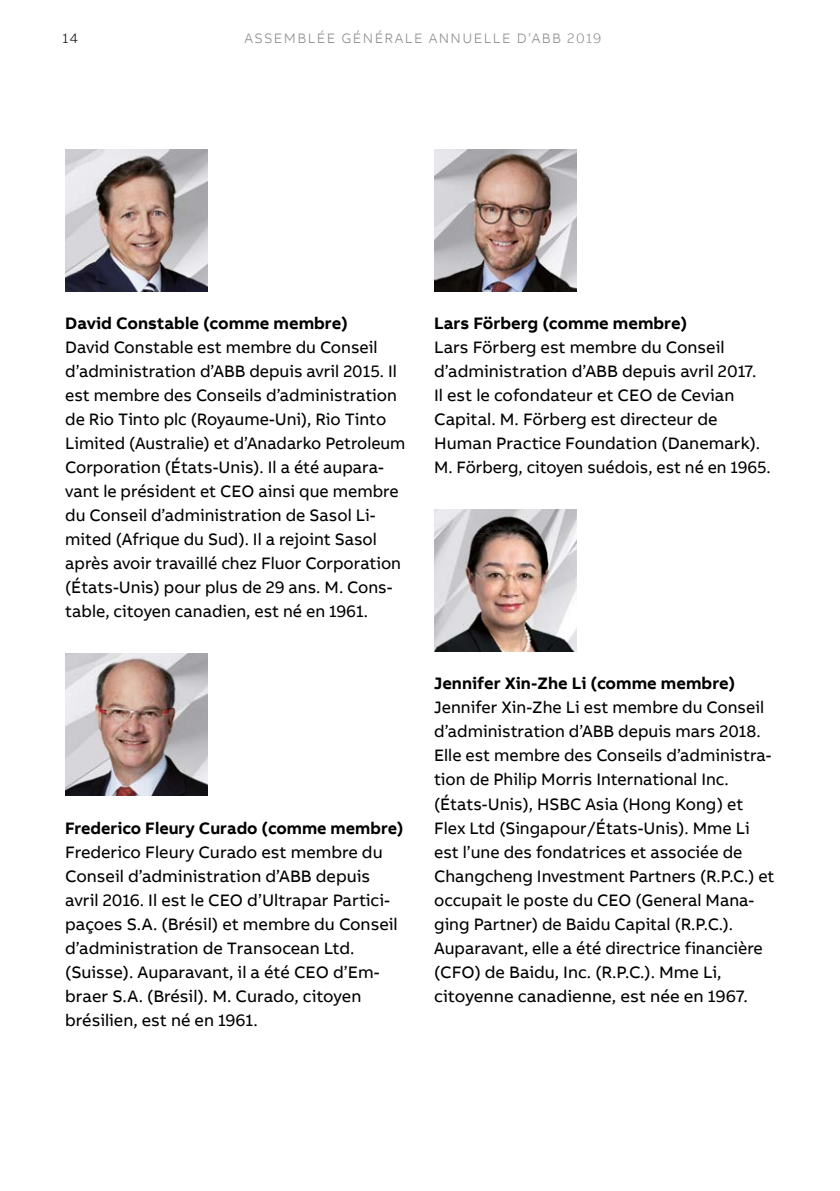
<style>
.page{position:relative;width:840px;height:1191px;background:#fff}
.page>*{position:absolute;margin:0;border:0;box-sizing:border-box;transform-origin:0 0}
.t1{font:17px/24px "AB Bvoice";color:#000}
.t2{font:700 17px "AB Bvoice";color:#000}
.t3{font:300 14px "AB Bvoice";letter-spacing:.1em;color:#8a8a8d}
.t4{font:300 14px "AB Bvoice";color:#000}
</style>
<div class="page">
<img style="left:65px;top:149px;width:142px;height:142px">
<img style="left:65px;top:653px;width:142px;height:142px">
<img style="left:434px;top:149px;width:141px;height:142px">
<img style="left:434px;top:509px;width:141px;height:142px">
<p class="t4" style="left:62px;top:30px;width:17px">14</p>
<p class="t3" style="left:244px;top:30px;width:358px">ASSEMBLÉE GÉNÉRALE ANNUELLE D’ABB 2019</p>
<p class="t2" style="left:65px;top:313px;width:284px">David Constable (comme membre)</p>
<p class="t1" style="left:65px;top:336px;width:341px">David Constable est membre du Conseil d’administration d’ABB depuis avril 2015. Il est membre des Conseils d’administration de Rio Tinto plc (Royaume-Uni), Rio Tinto Limited (Australie) et d’Anadarko Petroleum Corporation (États-Unis). Il a été aupara&shy;vant le président et CEO ainsi que membre du Conseil d’administration de Sasol Li&shy;mited (Afrique du Sud). Il a rejoint Sasol après avoir travaillé chez Fluor Corporation (États-Unis) pour plus de 29 ans. M. Cons&shy;table, citoyen canadien, est né en 1961.</p>
<p class="t2" style="left:65px;top:817px;width:339px">Frederico Fleury Curado (comme membre)</p>
<p class="t1" style="left:65px;top:840px;width:334px">Frederico Fleury Curado est membre du Conseil d’administration d’ABB depuis avril 2016. Il est le CEO d’Ultrapar Partici&shy;paçoes S.A. (Brésil) et membre du Conseil d’administration de Transocean Ltd. (Suisse). Auparavant, il a été CEO d’Em&shy;braer S.A. (Brésil). M. Curado, citoyen brésilien, est né en 1961.</p>
<p class="t2" style="left:434px;top:313px;width:254px">Lars Förberg (comme membre)</p>
<p class="t1" style="left:434px;top:336px;width:338px">Lars Förberg est membre du Conseil d’administration d’ABB depuis avril 2017.<br>Il est le cofondateur et CEO de Cevian Capital. M. Förberg est directeur de Human Practice Foundation (Danemark).<br>M. Förberg, citoyen suédois, est né en 1965.</p>
<p class="t2" style="left:434px;top:673px;width:302px">Jennifer Xin-Zhe Li (comme membre)</p>
<p class="t1" style="left:434px;top:696px;width:342px">Jennifer Xin-Zhe Li est membre du Conseil d’administration d’ABB depuis mars 2018.<br>Elle est membre des Conseils d’administra&shy;tion de Philip Morris International Inc. (États-Unis), HSBC Asia (Hong Kong) et Flex Ltd (Singapour/États-Unis). Mme Li est l’une des fondatrices et associée de Changcheng Investment Partners (R.P.C.) et occupait le poste du CEO (General Mana&shy;ging Partner) de Baidu Capital (R.P.C.).<br>Auparavant, elle a été directrice financière (CFO) de Baidu, Inc. (R.P.C.). Mme Li, citoyenne canadienne, est née en 1967.</p>
</div>
